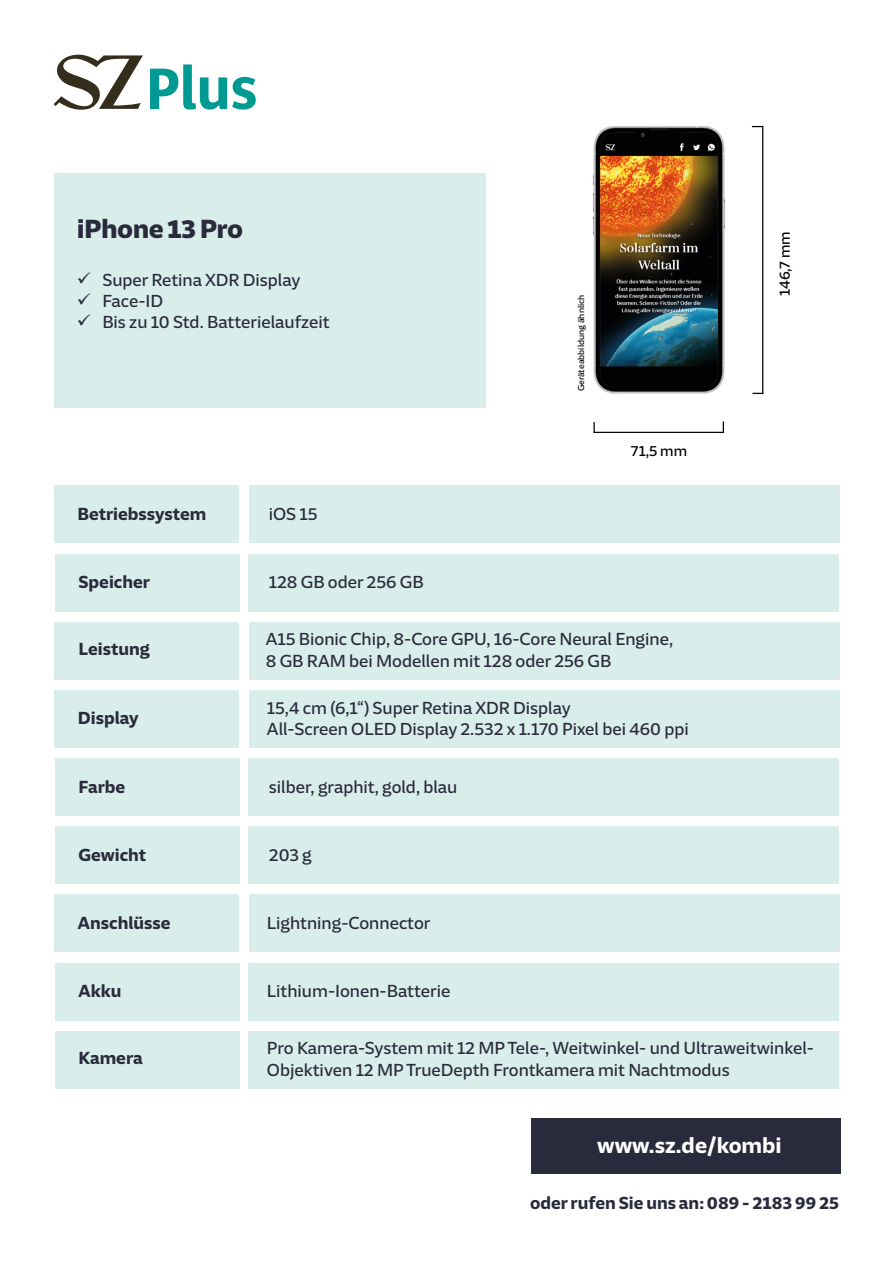
<style>
.page{position:relative;width:893px;height:1263px;background:#fff}
.page>*{position:absolute;margin:0;border:0;box-sizing:border-box;transform-origin:0 0}
.t1{font:900 27px "SZ Sans Digital";letter-spacing:-.02em;color:#292a3b}
.t2{font:700 22.5px "SZ Sans Digital";color:#fff}
.t3{font:18px/21.6px "SZ Sans Digital";color:#292a3b}
.t4{font:700 18px "SZ Sans Digital";color:#292a3b}
.t5{font:15.3px "SZ Sans Digital";color:#020203}
.t6{font:9px "SZ Sans Digital";color:#020203}
</style>
<div class="page">
<div style="left:54px;top:173px;width:431px;height:234px;background:#d9edeb"></div>
<div style="left:54px;top:486px;width:185px;height:57px;background:#d9edeb"></div>
<div style="left:55px;top:554px;width:185px;height:57px;background:#d9edeb"></div>
<div style="left:54px;top:690px;width:185px;height:58px;background:#d9edeb"></div>
<div style="left:54px;top:622px;width:185px;height:57px;background:#d9edeb"></div>
<div style="left:55px;top:758px;width:185px;height:58px;background:#d9edeb"></div>
<div style="left:55px;top:826px;width:185px;height:58px;background:#d9edeb"></div>
<div style="left:54px;top:895px;width:185px;height:57px;background:#d9edeb"></div>
<div style="left:55px;top:963px;width:185px;height:57px;background:#d9edeb"></div>
<div style="left:55px;top:1031px;width:185px;height:57px;background:#d9edeb"></div>
<div style="left:249px;top:486px;width:590px;height:57px;background:#d9edeb"></div>
<div style="left:249px;top:554px;width:590px;height:57px;background:#d9edeb"></div>
<div style="left:249px;top:690px;width:590px;height:58px;background:#d9edeb"></div>
<div style="left:249px;top:622px;width:590px;height:57px;background:#d9edeb"></div>
<div style="left:249px;top:758px;width:590px;height:58px;background:#d9edeb"></div>
<div style="left:249px;top:826px;width:590px;height:58px;background:#d9edeb"></div>
<div style="left:249px;top:895px;width:590px;height:57px;background:#d9edeb"></div>
<div style="left:249px;top:963px;width:590px;height:57px;background:#d9edeb"></div>
<div style="left:249px;top:1031px;width:590px;height:57px;background:#d9edeb"></div>
<svg style="left:150px;top:64px;width:106px;height:46px"></svg>
<svg style="left:54px;top:55px;width:89px;height:55px"></svg>
<div style="left:532px;top:1118px;width:309px;height:55px;background:#292a3b"></div>
<hr style="left:762px;top:126px;width:1px;height:267px;background:#020203">
<hr style="left:594px;top:432px;width:130px;height:1px;background:#020203">
<svg style="left:593px;top:422px;width:2px;height:11px"></svg>
<img style="left:592px;top:126px;width:133px;height:268px">
<h1 class="t1" style="left:77px;top:213px;width:168px">iPhone 13 Pro</h1>
<p class="t3" style="left:77px;top:269px;width:225px">✓ Super Retina XDR Display</p>
<p class="t3" style="left:77px;top:290px;width:88px">✓ Face-ID</p>
<p class="t3" style="left:77px;top:311px;width:254px">✓ Bis zu 10 Std. Batterielaufzeit</p>
<p class="t4" style="left:77px;top:503px;width:130px">Betriebssystem</p>
<p class="t4" style="left:79px;top:571px;width:73px">Speicher</p>
<p class="t3" style="left:269px;top:503px;width:50px">iOS 15</p>
<p class="t3" style="left:269px;top:571px;width:156px">128 GB oder 256 GB</p>
<p class="t6" style="left:576px;top:391px;width:98px;rotate:-90deg">Geräteabbildung ähnlich</p>
<p class="t5" style="left:631px;top:442px;width:58px">71,5 mm</p>
<p class="t4" style="left:79px;top:639px;width:73px">Leistung</p>
<p class="t4" style="left:78px;top:707px;width:62px">Display</p>
<p class="t4" style="left:79px;top:776px;width:48px">Farbe</p>
<p class="t4" style="left:79px;top:844px;width:69px">Gewicht</p>
<p class="t4" style="left:78px;top:912px;width:94px">Anschlüsse</p>
<p class="t4" style="left:79px;top:980px;width:44px">Akku</p>
<p class="t3" style="left:266px;top:628px;width:409px">A15 Bionic Chip, 8-Core GPU, 16-Core Neural Engine,<br>8 GB RAM bei Modellen mit 128 oder 256 GB</p>
<p class="t3" style="left:267px;top:697px;width:423px">15,4 cm (6,1“) Super Retina XDR Display<br>All-Screen OLED Display 2.532 x 1.170 Pixel bei 460 ppi</p>
<p class="t3" style="left:269px;top:776px;width:190px">silber, graphit, gold, blau</p>
<p class="t3" style="left:269px;top:844px;width:44px">203 g</p>
<p class="t3" style="left:267px;top:912px;width:165px">Lightning-Connector</p>
<p class="t3" style="left:267px;top:980px;width:185px">Lithium-Ionen-Batterie</p>
<p class="t5" style="left:776px;top:296px;width:67px;rotate:-90deg">146,7 mm</p>
<p class="t4" style="left:79px;top:1048px;width:66px">Kamera</p>
<p class="t3" style="left:267px;top:1037px;width:548px">Pro Kamera-System mit 12 MP Tele-, Weitwinkel- und Ultraweitwinkel-<br>Objektiven 12 MP TrueDepth Frontkamera mit Nachtmodus</p>
<p class="t2" style="left:597px;top:1132px;width:186px">www.sz.de/kombi</p>
<p class="t4" style="left:530px;top:1192px;width:310px">oder rufen Sie uns an: 089 - 2183 99 25</p>
</div>
